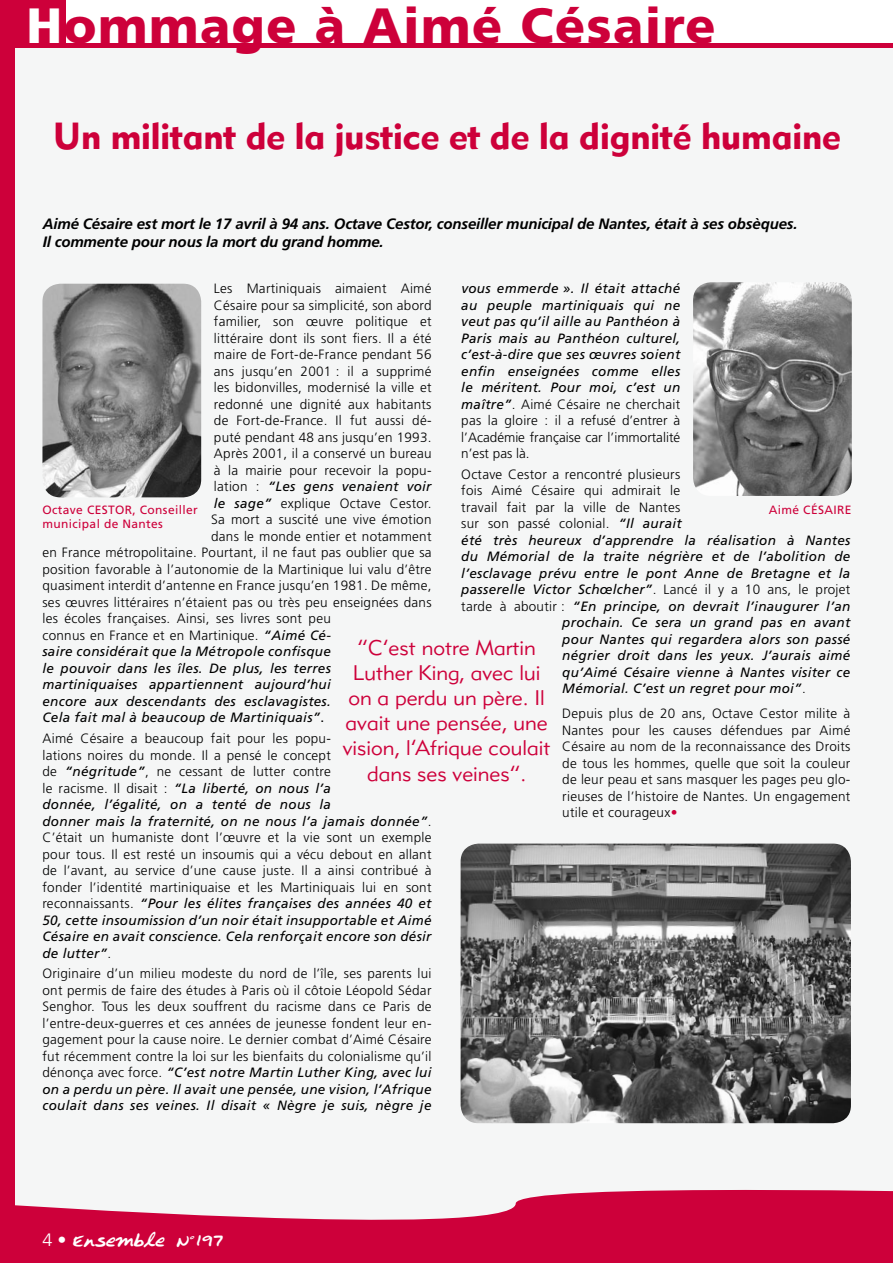
<style>
.page{position:relative;width:893px;height:1263px;background:#fff}
.page>*{position:absolute;margin:0;border:0;box-sizing:border-box;transform-origin:0 0}
.t1{font:900 49.5px "Frutiger";letter-spacing:.03em;color:#cd003a}
.t2{font:37.5px "Metro Black Two";letter-spacing:-.02em;color:#cd003a}
.t3{font:21px/25.2px "Metro Lite Two";color:#cd003a;text-align:center}
.t4{font:18px "Ripley Script";color:#fff}
.t5{font:italic 700 15px/18px "Frutiger";letter-spacing:-.01em;color:#000}
.t6{font:300 13.5px/16.5px "Frutiger";letter-spacing:.02em;color:#000;text-align:justify}
.t7{font:italic 13.5px/16.5px "Frutiger";letter-spacing:.02em;color:#000;text-align:justify}
.t8{font:12px/14.4px "Frutiger";letter-spacing:.03em;color:#cd003a}
.s1{color:#fff}
.s2{font-weight:300;font-style:normal}
.s3{font-weight:400;font-style:italic}
.s4{font-weight:400;color:#cd003a}
.s5{font-style:normal}
.s6{font-family:"Frutiger";font-weight:300}
</style>
<div class="page">
<div style="left:0;top:46px;width:893px;height:1192px;background:#f5f6f6"></div>
<svg style="left:14px;top:1182px;width:879px;height:81px;fill:#cd003a"></svg>
<hr style="left:0;top:43px;width:893px;height:4px;background:#cd003a">
<div style="left:0;top:0;width:14px;height:1263px;background:#cd003a"></div>
<div style="left:0;top:0;width:65px;height:44px;background:#cd003a"></div>
<img style="left:461px;top:843px;width:390px;height:280px">
<img style="left:693px;top:282px;width:159px;height:214px;border-radius:18px">
<img style="left:42px;top:284px;width:159px;height:213px;border-radius:18px">
<h1 class="t1" style="left:26px;top:-4px;width:691px"><span class="s1">H</span>ommage à Aimé Césaire</h1>
<h2 class="t2" style="left:53px;top:112px;width:790px">Un militant de la justice et de la dignité humaine</h2>
<p class="t5" style="left:43px;top:215px;width:756px">Aimé Césaire est mort le 17 avril à 94 ans. Octave Cestor, conseiller municipal de Nantes, était à ses obsèques.<br>Il commente pour nous la mort du grand homme.</p>
<p class="t7" style="left:461px;top:280px;width:221px">vous emmerde ». Il était attaché au peuple martiniquais qui ne veut pas qu’il aille au Panthéon à Paris mais au Panthéon culturel, c’est-à-dire que ses œuvres soient enfin enseignées comme elles le méritent. Pour moi, c’est un maître”<span class="s2">. Aimé Césaire ne cherchait pas la gloire : il a refusé d’entrer à l’Académie française car l’immortalité n’est pas là.</span></p>
<p class="t6" style="left:461px;top:466px;width:220px">Octave Cestor a rencontré plusieurs</p>
<p class="t6" style="left:461px;top:482px;width:220px">fois Aimé Césaire qui admirait le</p>
<p class="t6" style="left:461px;top:499px;width:220px">travail fait par la ville de Nantes</p>
<p class="t6" style="left:461px;top:515px;width:222px">sur son passé colonial. <span class="s3">“Il aurait</span></p>
<p class="t7" style="left:461px;top:532px;width:391px">été très heureux d’apprendre la réalisation à Nantes</p>
<p class="t7" style="left:461px;top:548px;width:391px">du Mémorial de la traite négrière et de l’abolition de</p>
<p class="t7" style="left:461px;top:565px;width:391px">l’esclavage prévu entre le pont Anne de Bretagne et la</p>
<p class="t7" style="left:461px;top:581px;width:391px">passerelle Victor Schœlcher”<span class="s2">. Lancé il y a 10 ans, le projet</span></p>
<p class="t7" style="left:461px;top:598px;width:391px"><span class="s2">tarde à aboutir :</span> “En principe, on devrait l’inaugurer l’an</p>
<p class="t7" style="left:562px;top:614px;width:290px">prochain. Ce sera un grand pas en avant</p>
<p class="t7" style="left:562px;top:631px;width:290px">pour Nantes qui regardera alors son passé</p>
<p class="t7" style="left:562px;top:647px;width:290px">négrier droit dans les yeux. J’aurais aimé</p>
<p class="t7" style="left:562px;top:664px;width:290px">qu’Aimé Césaire vienne à Nantes visiter ce</p>
<p class="t7" style="left:562px;top:680px;width:245px">Mémorial. C’est un regret pour moi”<span class="s2">.</span></p>
<p class="t6" style="left:562px;top:705px;width:290px">Depuis plus de 20 ans, Octave Cestor milite à Nantes pour les causes défendues par Aimé Césaire au nom de la reconnaissance des Droits de tous les hommes, quelle que soit la couleur de leur peau et sans masquer les pages peu glo&shy;rieuses de l’histoire de Nantes. Un engagement utile et courageux<span class="s4">•</span></p>
<p class="t6" style="left:214px;top:280px;width:219px">Les Martiniquais aimaient Aimé</p>
<p class="t6" style="left:214px;top:297px;width:219px">Césaire pour sa simplicité, son abord</p>
<p class="t6" style="left:214px;top:313px;width:219px">familier, son œuvre politique et</p>
<p class="t6" style="left:214px;top:330px;width:219px">littéraire dont ils sont fiers. Il a été</p>
<p class="t6" style="left:214px;top:346px;width:219px">maire de Fort-de-France pendant 56</p>
<p class="t6" style="left:214px;top:363px;width:219px">ans jusqu’en 2001 : il a supprimé</p>
<p class="t6" style="left:214px;top:379px;width:219px">les bidonvilles, modernisé la ville et</p>
<p class="t6" style="left:214px;top:396px;width:219px">redonné une dignité aux habitants</p>
<p class="t6" style="left:214px;top:412px;width:219px">de Fort-de-France. Il fut aussi dé-</p>
<p class="t6" style="left:214px;top:429px;width:219px">puté pendant 48 ans jusqu’en 1993.</p>
<p class="t6" style="left:214px;top:445px;width:219px">Après 2001, il a conservé un bureau</p>
<p class="t6" style="left:214px;top:462px;width:219px">à la mairie pour recevoir la popu-</p>
<p class="t7" style="left:214px;top:478px;width:219px"><span class="s2">lation :</span> “Les gens venaient voir</p>
<p class="t6" style="left:214px;top:495px;width:219px"><span class="s3">le sage”</span> explique Octave Cestor.</p>
<p class="t6" style="left:211px;top:511px;width:222px">Sa mort a suscité une vive émotion</p>
<p class="t6" style="left:211px;top:528px;width:222px">dans le monde entier et notamment</p>
<p class="t6" style="left:42px;top:544px;width:391px">en France métropolitaine. Pourtant, il ne faut pas oublier que sa</p>
<p class="t6" style="left:42px;top:561px;width:391px">position favorable à l’autonomie de la Martinique lui valu d’être</p>
<p class="t6" style="left:42px;top:577px;width:391px">quasiment interdit d’antenne en France jusqu’en 1981. De même,</p>
<p class="t6" style="left:42px;top:594px;width:391px">ses œuvres littéraires n’étaient pas ou très peu enseignées dans</p>
<p class="t6" style="left:42px;top:610px;width:290px">les écoles françaises. Ainsi, ses livres sont peu</p>
<p class="t6" style="left:42px;top:627px;width:290px">connus en France et en Martinique. <span class="s3">“Aimé Cé-</span></p>
<p class="t7" style="left:42px;top:643px;width:290px">saire considérait que la Métropole confisque</p>
<p class="t7" style="left:42px;top:660px;width:290px">le pouvoir dans les îles. De plus, les terres</p>
<p class="t7" style="left:42px;top:676px;width:290px">martiniquaises appartiennent aujourd’hui</p>
<p class="t7" style="left:42px;top:693px;width:290px">encore aux descendants des esclavagistes.</p>
<p class="t7" style="left:42px;top:709px;width:283px">Cela fait mal à beaucoup de Martiniquais”<span class="s5">.</span></p>
<p class="t6" style="left:42px;top:730px;width:391px;text-align:left">Aimé Césaire a beaucoup fait pour les popu-<br>lations noires du monde. Il a pensé le concept<br>de <span class="s3">“négritude”</span>, ne cessant de lutter contre<br>le racisme. Il disait : <span class="s3">“La liberté, on nous l’a<br>donnée, l’égalité, on a tenté de nous la<br>donner mais la fraternité, on ne nous l’a jamais donnée”</span>.<br>C’était un humaniste dont l’œuvre et la vie sont un exemple pour tous. Il est resté un insoumis qui a vécu debout en allant de l’avant, au service d’une cause juste. Il a ainsi contribué à fonder l’identité martiniquaise et les Martiniquais lui en sont reconnaissants. <span class="s3">“Pour les élites françaises des années 40 et 50, cette insoumission d’un noir était insupportable et Aimé Césaire en avait conscience. Cela renforçait encore son désir de lutter”</span>.</p>
<p class="t6" style="left:42px;top:965px;width:391px">Originaire d’un milieu modeste du nord de l’île, ses parents lui ont permis de faire des études à Paris où il côtoie Léopold Sédar Senghor. Tous les deux souffrent du racisme dans ce Paris de l’entre-deux-guerres et ces années de jeunesse fondent leur en&shy;gagement pour la cause noire. Le dernier combat d’Aimé Césaire fut récemment contre la loi sur les bienfaits du colonialisme qu’il dénonça avec force. <span class="s3">“C’est notre Martin Luther King, avec lui on a perdu un père. Il avait une pensée, une vision, l’Afrique coulait dans ses veines. Il disait « Nègre je suis, nègre je</span></p>
<p class="t8" style="left:42px;top:502px;width:157px">Octave CESTOR, Conseiller municipal de Nantes</p>
<p class="t8" style="left:769px;top:502px;width:84px">Aimé CÉSAIRE</p>
<h3 class="t3" style="left:343px;top:634px;width:209px">“C’est notre Martin<br>Luther King, avec lui on a perdu un père. Il avait une pensée, une vision, l’Afrique coulait dans ses veines”.</h3>
<h3 class="t4" style="left:58px;top:1229px;width:167px"><span class="s6">•</span> Ensemble N°197</h3>
</div>
